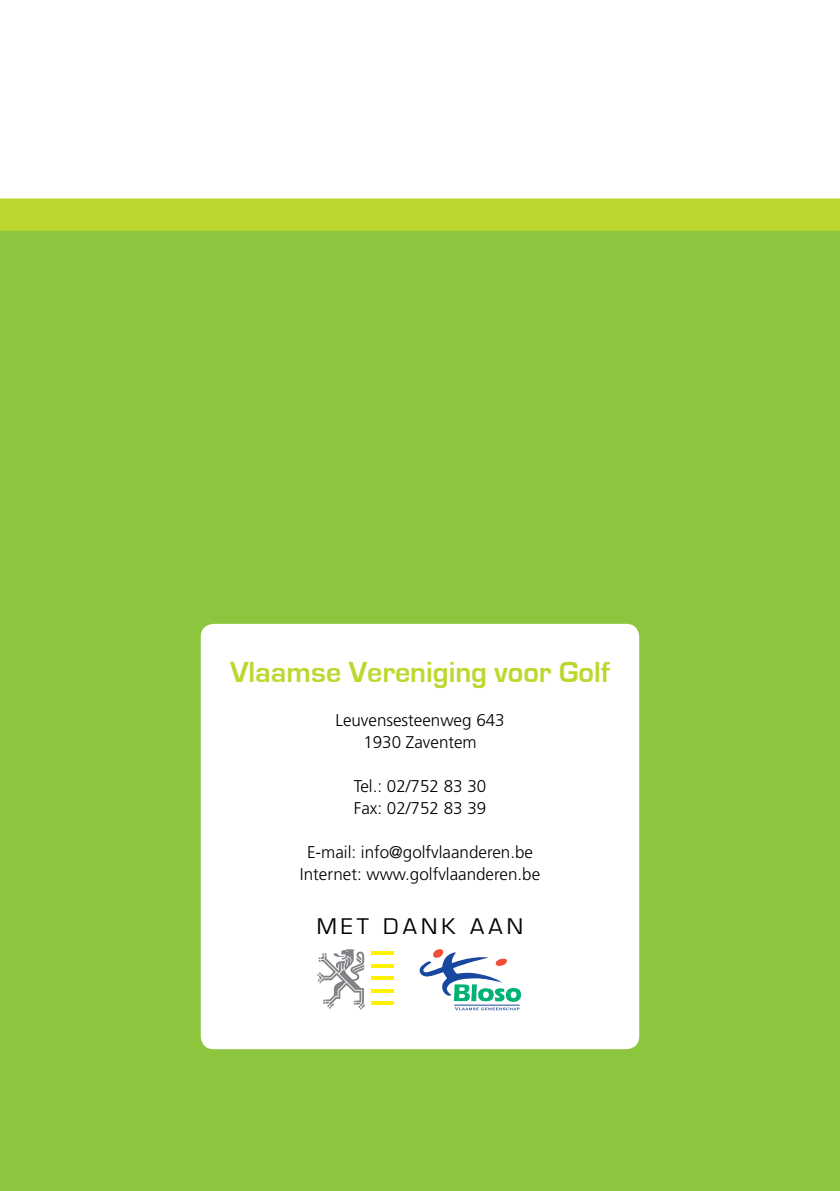
<style>
.page{position:relative;width:840px;height:1191px;background:#fff}
.page>*{position:absolute;margin:0;border:0;box-sizing:border-box;transform-origin:0 0}
.t1{font:700 30px "Eurostile";color:#bed730}
.t2{font:23.4px "Eurostile";letter-spacing:.18em;color:#000}
.t3{font:300 17px/22px "Frutiger LT Std";color:#000;text-align:center}
</style>
<div class="page">
<div style="left:0;top:198px;width:839px;height:33px;background:#bed730"></div>
<div style="left:0;top:231px;width:839px;height:960px;background:#8cc63f"></div>
<div style="left:201px;top:624px;width:438px;height:425px;background:#fff;border-radius:13px"></div>
<svg style="left:317px;top:949px;width:48px;height:61px"></svg>
<hr style="left:371px;top:951px;width:22px;height:4px;background:#fff200">
<hr style="left:371px;top:989px;width:22px;height:3px;background:#fff200">
<hr style="left:371px;top:964px;width:22px;height:3px;background:#fff200">
<hr style="left:371px;top:976px;width:22px;height:3px;background:#fff200">
<hr style="left:371px;top:1001px;width:22px;height:3px;background:#fff200">
<svg style="left:419px;top:949px;width:101px;height:61px"></svg>
<h1 class="t1" style="left:230px;top:656px;width:381px">Vlaamse Vereniging voor Golf</h1>
<p class="t3" style="left:335px;top:709px;width:171px">Leuvensesteenweg 643<br>1930 Zaventem</p>
<p class="t3" style="left:353px;top:775px;width:134px;text-align:left">Tel.: 02/752 83 30<br>Fax: 02/752 83 39</p>
<p class="t3" style="left:300px;top:841px;width:241px">E-mail: info@golfvlaanderen.be<br>Internet: www.golfvlaanderen.be</p>
<h2 class="t2" style="left:316px;top:914px;width:208px">MET DANK AAN</h2>
</div>
